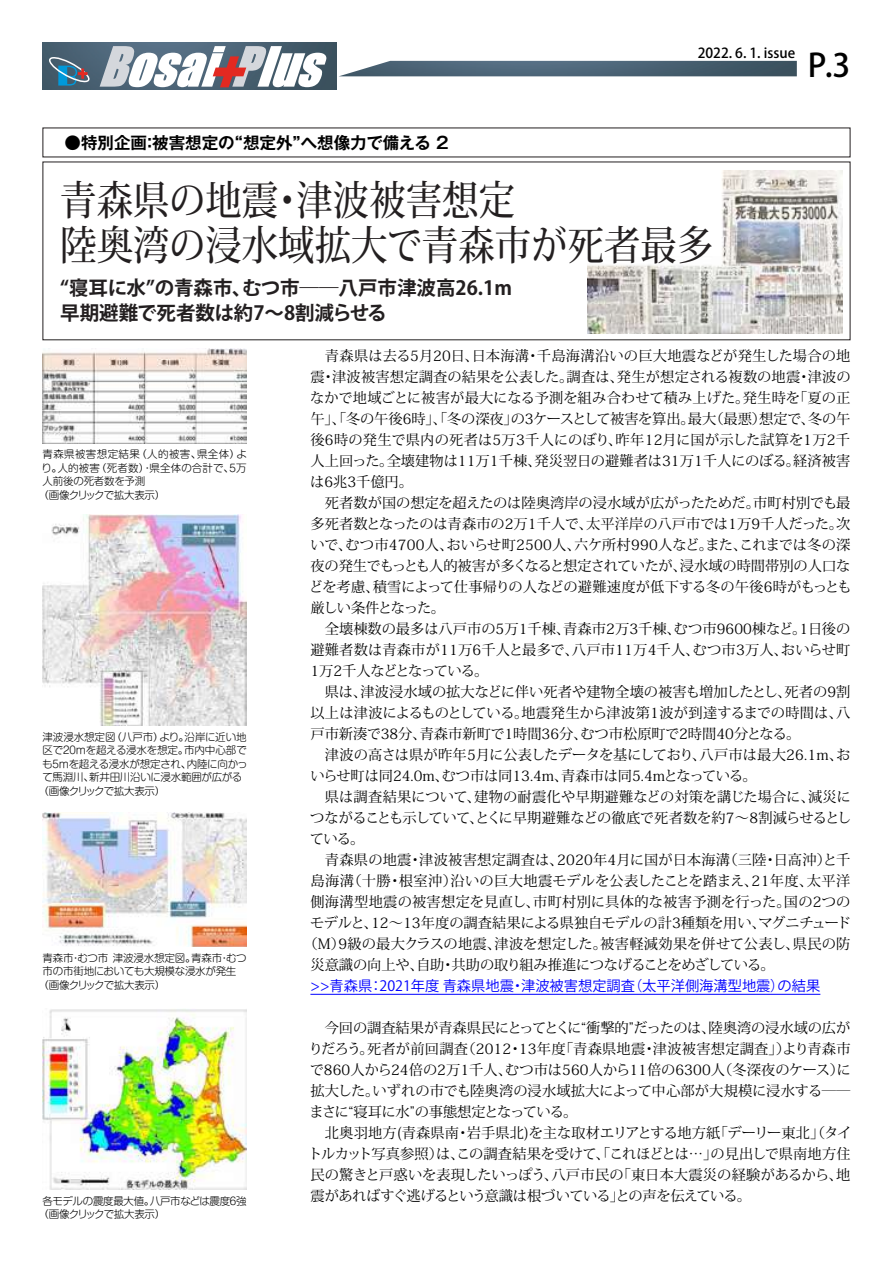
<style>
.page{position:relative;width:893px;height:1263px;background:#fff}
.page>*{position:absolute;margin:0;border:0;box-sizing:border-box;transform-origin:0 0}
.t1{font:500 40.5px/45px "Koz Min Pr 6 N";color:#231f20;scale:.9 1}
.t2{font:500 31.95px "Koz Go Pro";color:#000}
.t3{font:700 19.5px/25.5px "Koz Go Pr 6 N";color:#231f20}
.t4{font:700 16.5px "Gothic MB101 Pr 5 De";color:#000}
.t5{font:14.25px/21px "Koz Min Pr 6 N";color:#000}
.t6{font:14.25px "Koz Min Pr 6 N";letter-spacing:.02em;color:#000}
.t7{font:14.25px "Koz Min Pr 6 N";letter-spacing:-.025em;color:#000}
.t8{font:14.25px "Koz Min Pr 6 N";letter-spacing:.025em;color:#000}
.t9{font:14.25px "Koz Go Pr 6 N";color:#00f}
.t10{font:14.25px "Koz Min Pr 6 N";letter-spacing:-.05em;color:#000}
.t11{font:14.25px "Koz Min Pr 6 N";letter-spacing:-.08em;color:#000}
.t12{font:500 13.8px "Koz Go Pro";color:#000}
.t13{font:300 10.5px/13.5px "Shin M Go Pro";letter-spacing:-.02em;color:#000}
.t14{font:300 10.5px "Shin M Go Pro";letter-spacing:-.06em;color:#000}
.t15{font:300 10.5px "Shin M Go Pro";letter-spacing:.01em;color:#000}
.t16{font:300 10.5px "Shin M Go Pro";letter-spacing:.035em;color:#000}
</style>
<div class="page">
<img style="left:340px;top:61px;width:457px;height:15px">
<img style="left:43px;top:43px;width:293px;height:47px">
<svg style="left:48px;top:56px;width:42px;height:30px"></svg>
<svg style="left:100px;top:46px;width:226px;height:41px"></svg>
<img style="left:588px;top:170px;width:255px;height:163px">
<img style="left:43px;top:349px;width:204px;height:94px">
<img style="left:43px;top:514px;width:204px;height:212px">
<img style="left:43px;top:812px;width:204px;height:135px">
<img style="left:43px;top:1009px;width:204px;height:180px">
<hr style="left:310px;top:994px;width:510px;height:1px;background:#00f">
<p class="t12" style="left:698px;top:44px;width:99px">2022. 6. 1. issue</p>
<h2 class="t2" style="left:808px;top:45px;width:44px">P.3</h2>
<p class="t4" style="left:65px;top:129px;width:386px">●特別企画：被害想定の“想定外”へ想像力で備える 2</p>
<h1 class="t1" style="left:60px;top:178px;width:727px">青森県の地震・津波被害想定<br>陸奥湾の浸水域拡大で青森市が死者最多</h1>
<h3 class="t3" style="left:60px;top:275px;width:453px">“寝耳に水”の青森市、むつ市――八戸市津波高26.1m早期避難で死者数は約7～8割減らせる</h3>
<p class="t5" style="left:310px;top:346px;width:541px">　青森県は去る5月20日、日本海溝・千島海溝沿いの巨大地震などが発生した場合の地</p>
<p class="t5" style="left:310px;top:367px;width:542px">震・津波被害想定調査の結果を公表した。調査は、発生が想定される複数の地震・津波の</p>
<p class="t5" style="left:310px;top:388px;width:542px">なかで地域ごとに被害が最大になる予測を組み合わせて積み上げた。発生時を「夏の正</p>
<p class="t5" style="left:310px;top:409px;width:542px">午」、「冬の午後6時」、「冬の深夜」の3ケースとして被害を算出。最大（最悪）想定で、冬の午</p>
<p class="t5" style="left:310px;top:430px;width:541px">後6時の発生で県内の死者は5万3千人にのぼり、昨年12月に国が示した試算を1万2千</p>
<p class="t5" style="left:310px;top:451px;width:542px">人上回った。全壊建物は11万1千棟、発災翌日の避難者は31万1千人にのぼる。経済被害</p>
<p class="t5" style="left:310px;top:472px;width:104px">は6兆3千億円。</p>
<p class="t5" style="left:310px;top:493px;width:542px">　死者数が国の想定を超えたのは陸奥湾岸の浸水域が広がったためだ。市町村別でも最</p>
<p class="t5" style="left:310px;top:514px;width:542px">多死者数となったのは青森市の2万1千人で、太平洋岸の八戸市では1万9千人だった。次</p>
<p class="t5" style="left:310px;top:535px;width:541px">いで、むつ市4700人、おいらせ町2500人、六ケ所村990人など。また、これまでは冬の深</p>
<p class="t5" style="left:310px;top:556px;width:541px">夜の発生でもっとも人的被害が多くなると想定されていたが、浸水域の時間帯別の人口な</p>
<p class="t5" style="left:309px;top:577px;width:544px">どを考慮、積雪によって仕事帰りの人などの避難速度が低下する冬の午後6時がもっとも</p>
<p class="t11" style="left:310px;top:600px;width:136px">厳しい条件となった。</p>
<p class="t5" style="left:310px;top:619px;width:541px">　全壊棟数の最多は八戸市の5万1千棟、青森市2万3千棟、むつ市9600棟など。1日後の</p>
<p class="t5" style="left:310px;top:640px;width:541px">避難者数は青森市が11万6千人と最多で、八戸市11万4千人、むつ市3万人、おいらせ町</p>
<p class="t10" style="left:310px;top:663px;width:180px">1万2千人などとなっている。</p>
<p class="t5" style="left:310px;top:682px;width:542px">　県は、津波浸水域の拡大などに伴い死者や建物全壊の被害も増加したとし、死者の9割</p>
<p class="t5" style="left:310px;top:703px;width:541px">以上は津波によるものとしている。地震発生から津波第1波が到達するまでの時間は、八</p>
<p class="t5" style="left:310px;top:724px;width:492px">戸市新湊で38分、青森市新町で1時間36分、むつ市松原町で2時間40分となる。</p>
<p class="t5" style="left:310px;top:745px;width:541px">　津波の高さは県が昨年5月に公表したデータを基にしており、八戸市は最大26.1m、お</p>
<p class="t5" style="left:310px;top:766px;width:448px">いらせ町は同24.0m、むつ市は同13.4m、青森市は同5.4mとなっている。</p>
<p class="t5" style="left:310px;top:787px;width:542px">　県は調査結果について、建物の耐震化や早期避難などの対策を講じた場合に、減災に</p>
<p class="t7" style="left:310px;top:810px;width:543px">つながることも示していて、とくに早期避難などの徹底で死者数を約7～8割減らせるとし</p>
<p class="t5" style="left:310px;top:829px;width:56px">ている。</p>
<p class="t6" style="left:310px;top:852px;width:542px">　青森県の地震・津波被害想定調査は、2020年4月に国が日本海溝（三陸・日高沖）と千</p>
<p class="t8" style="left:310px;top:873px;width:541px">島海溝（十勝・根室沖）沿いの巨大地震モデルを公表したことを踏まえ、21年度、太平洋</p>
<p class="t5" style="left:310px;top:892px;width:541px">側海溝型地震の被害想定を見直し、市町村別に具体的な被害予測を行った。国の2つの</p>
<p class="t5" style="left:310px;top:913px;width:543px">モデルと、12～13年度の調査結果による県独自モデルの計3種類を用い、マグニチュード</p>
<p class="t5" style="left:303px;top:934px;width:549px">（M）9級の最大クラスの地震、津波を想定した。被害軽減効果を併せて公表し、県民の防</p>
<p class="t5" style="left:310px;top:955px;width:466px">災意識の向上や、自助・共助の取り組み推進につなげることをめざしている。</p>
<p class="t9" style="left:310px;top:978px;width:511px">&gt;&gt;青森県：2021年度 青森県地震・津波被害想定調査（太平洋側海溝型地震）の結果</p>
<p class="t5" style="left:308px;top:1018px;width:545px">　今回の調査結果が青森県民にとってとくに“衝撃的”だったのは、陸奥湾の浸水域の広がりだろう。死者が前回調査（2012・13年度「青森県地震・津波被害想定調査」）より青森市で860人から24倍の2万1千人、むつ市は560人から11倍の6300人（冬深夜のケース）に拡大した。いずれの市でも陸奥湾の浸水域拡大によって中心部が大規模に浸水する――まさに“寝耳に水”の事態想定となっている。<br>　北奥羽地方(青森県南・岩手県北)を主な取材エリアとする地方紙「デーリー東北」（タイトルカット写真参照）は、この調査結果を受けて、「これほどとは…」の見出しで県南地方住民の驚きと戸惑いを表現したいっぽう、八戸市民の「東日本大震災の経験があるから、地震があればすぐ逃げるという意識は根づいている」との声を伝えている。</p>
<p class="t16" style="left:43px;top:446px;width:206px">青森県被害想定結果（人的被害、県全体）よ</p>
<p class="t15" style="left:42px;top:459px;width:206px">り。人的被害（死者数）・県全体の合計で、5万</p>
<p class="t13" style="left:43px;top:473px;width:104px">人前後の死者数を予測</p>
<p class="t14" style="left:39px;top:486px;width:128px">（画像クリックで拡大表示）</p>
<p class="t13" style="left:43px;top:729px;width:206px">津波浸水想定図（八戸市）より。沿岸に近い地</p>
<p class="t13" style="left:43px;top:742px;width:206px">区で20mを超える浸水を想定。市内中心部で</p>
<p class="t13" style="left:42px;top:756px;width:207px">も5mを超える浸水が想定され、内陸に向かっ</p>
<p class="t13" style="left:43px;top:769px;width:201px">て馬淵川、新井田川沿いに浸水範囲が広がる</p>
<p class="t14" style="left:39px;top:782px;width:128px">（画像クリックで拡大表示）</p>
<p class="t13" style="left:43px;top:950px;width:206px">青森市・むつ市 津波浸水想定図。青森市・むつ</p>
<p class="t13" style="left:43px;top:963px;width:195px">市の市街地においても大規模な浸水が発生</p>
<p class="t14" style="left:39px;top:976px;width:128px">（画像クリックで拡大表示）</p>
<p class="t13" style="left:39px;top:1192px;width:209px;text-indent:4px">各モデルの震度最大値。八戸市などは震度6強（画像クリックで拡大表示）</p>
</div>
